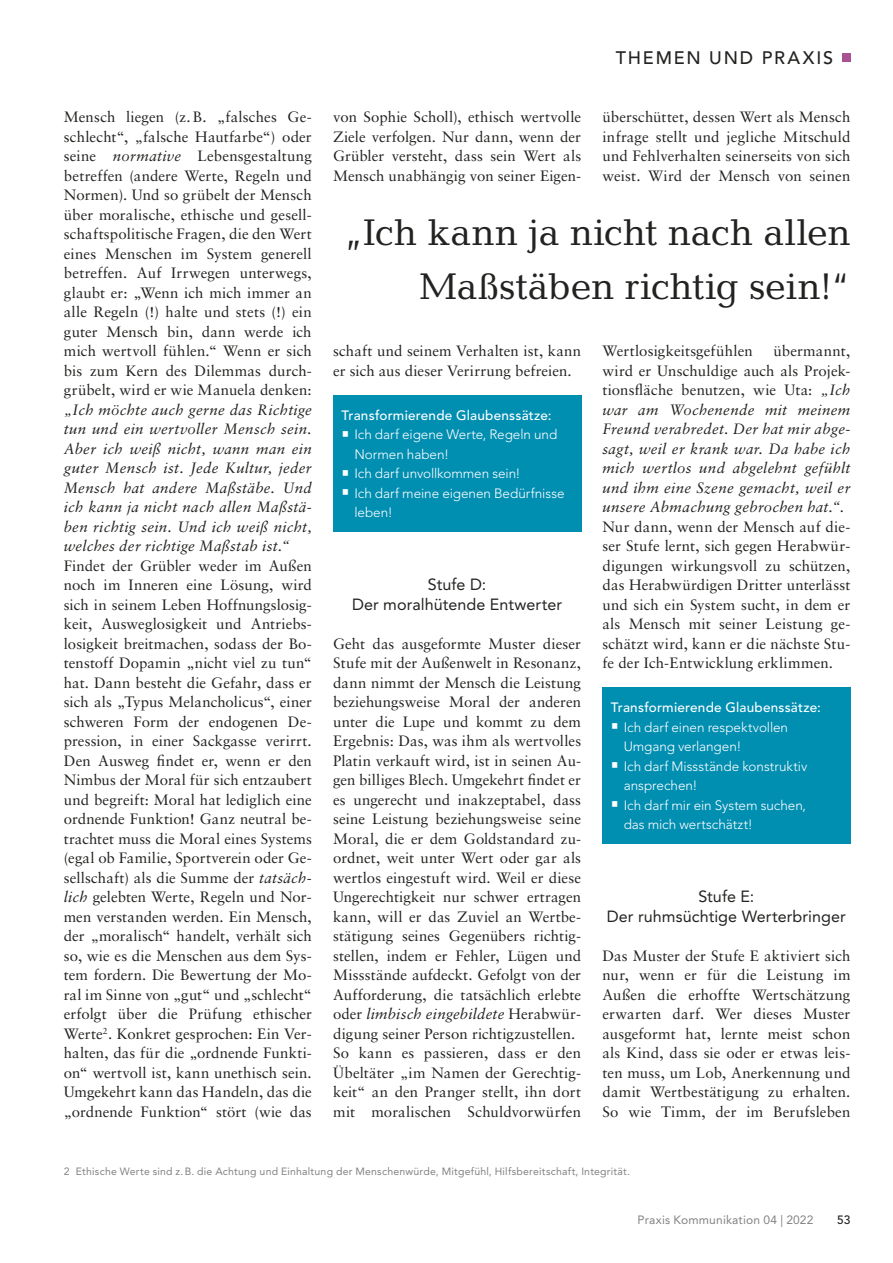
<style>
.page{position:relative;width:893px;height:1263px;background:#fff}
.page>*{position:absolute;margin:0;border:0;box-sizing:border-box;transform-origin:0 0}
.t1{font:37.5px/54px "Candida";color:#222220;text-align:right}
.t2{font:500 18px "Avenir LT Std";letter-spacing:.1em;color:#222220}
.t3{font:16.2px/19.5px "Avenir LT Std";letter-spacing:.005em;color:#222220;text-align:center}
.t4{font:15px/19.5px "Sabon LT Std";letter-spacing:.005em;color:#222220;text-align:justify}
.t5{font:italic 15px/19.5px "Sabon";letter-spacing:.015em;color:#222220;text-align:justify}
.t6{font:300 13.5px/19.5px "Avenir LT Std";letter-spacing:-.005em;color:#fff}
.t7{font:500 13.5px "Avenir";letter-spacing:.02em;color:#fff}
.t8{font:12px "Avenir LT Std";letter-spacing:.015em;color:#828281}
.t9{font:500 12px "Avenir LT Std";color:#222220}
.t10{font:10.5px "Avenir LT Std";letter-spacing:.02em;color:#828281}
.s1{font-family:"Sabon";font-style:italic}
.s2{font-family:"Sabon LT Std";font-style:normal}
</style>
<div class="page">
<div style="left:841px;top:53px;width:9px;height:9px;background:#a85294"></div>
<div style="left:333px;top:395px;width:248px;height:136px;background:#008eb1"></div>
<div style="left:602px;top:687px;width:248px;height:157px;background:#008eb1"></div>
<p class="t4" style="left:64px;top:108px;width:250px">Mensch liegen (z. B. „falsches Ge&shy;schlecht“, „falsche Hautfarbe“) oder seine <span class="s1">normative</span> Lebensgestaltung betreffen (andere Werte, Regeln und Normen). Und so grübelt der Mensch über moralische, ethische und gesell&shy;schaftspolitische Fragen, die den Wert eines Menschen im System generell betreffen. Auf Irrwegen unterwegs, glaubt er: „Wenn ich mich immer an alle Regeln (!) halte und stets (!) ein guter Mensch bin, dann werde ich mich wertvoll fühlen.“ Wenn er sich bis zum Kern des Dilemmas durch&shy;grübelt, wird er wie Manuela denken:</p>
<p class="t5" style="left:64px;top:401px;width:250px">„Ich möchte auch gerne das Richtige tun und ein wertvoller Mensch sein.<br>Aber ich weiß nicht, wann man ein guter Mensch ist. Jede Kultur, jeder Mensch hat andere Maßstäbe. Und ich kann ja nicht nach allen Maßstä&shy;ben richtig sein. Und ich weiß nicht, welches der richtige Maßstab ist.“</p>
<p class="t4" style="left:64px;top:557px;width:250px">Findet der Grübler weder im Außen noch im Inneren eine Lösung, wird sich in seinem Leben Hoffnungslosig&shy;keit, Ausweglosigkeit und Antriebs&shy;losigkeit breitmachen, sodass der Bo&shy;tenstoff Dopamin „nicht viel zu tun“ hat. Dann besteht die Gefahr, dass er sich als „Typus Melancholicus“, einer schweren Form der endogenen De&shy;pression, in einer Sackgasse verirrt.<br>Den Ausweg findet er, wenn er den Nimbus der Moral für sich entzaubert und begreift: Moral hat lediglich eine ordnende Funktion! Ganz neutral be&shy;trachtet muss die Moral eines Systems (egal ob Familie, Sportverein oder Ge&shy;sellschaft) als die Summe der <span class="s1">tatsäch&shy;lich</span> gelebten Werte, Regeln und Nor&shy;men verstanden werden. Ein Mensch, der „moralisch“ handelt, verhält sich so, wie es die Menschen aus dem Sys&shy;tem fordern. Die Bewertung der Mo&shy;ral im Sinne von „gut“ und „schlecht“ erfolgt über die Prüfung ethischer Werte<sup>2</sup>. Konkret gesprochen: Ein Ver&shy;halten, das für die „ordnende Funkti&shy;on“ wertvoll ist, kann unethisch sein.<br>Umgekehrt kann das Handeln, das die „ordnende Funktion“ stört (wie das</p>
<p class="t4" style="left:333px;top:108px;width:250px">von Sophie Scholl), ethisch wertvolle Ziele verfolgen. Nur dann, wenn der Grübler versteht, dass sein Wert als Mensch unabhängig von seiner Eigen-</p>
<p class="t2" style="left:616px;top:49px;width:219px">THEMEN UND PRAXIS</p>
<p class="t4" style="left:602px;top:108px;width:249px">überschüttet, dessen Wert als Mensch infrage stellt und jegliche Mitschuld und Fehlverhalten seinerseits von sich weist. Wird der Mensch von seinen</p>
<h1 class="t1" style="left:343px;top:209px;width:509px">„Ich kann ja nicht nach allen<br>Maßstäben richtig sein!“</h1>
<p class="t4" style="left:333px;top:342px;width:250px">schaft und seinem Verhalten ist, kann er sich aus dieser Verirrung befreien.</p>
<p class="t7" style="left:342px;top:408px;width:212px">Transformierende Glaubenssätze:</p>
<p class="t6" style="left:354px;top:426px;width:212px">Ich darf eigene Werte, Regeln und<br>Normen haben!<br>Ich darf unvollkommen sein!<br>Ich darf meine eigenen Bedürfnisse leben!</p>
<p class="t3" style="left:352px;top:576px;width:212px">Stufe D:<br>Der moralhütende Entwerter</p>
<p class="t4" style="left:333px;top:635px;width:250px">Geht das ausgeformte Muster dieser Stufe mit der Außenwelt in Resonanz, dann nimmt der Mensch die Leistung beziehungsweise Moral der anderen unter die Lupe und kommt zu dem Ergebnis: Das, was ihm als wertvolles Platin verkauft wird, ist in seinen Au&shy;gen billiges Blech. Umgekehrt findet er es ungerecht und inakzeptabel, dass seine Leistung beziehungsweise seine Moral, die er dem Goldstandard zu&shy;ordnet, weit unter Wert oder gar als wertlos eingestuft wird. Weil er diese Ungerechtigkeit nur schwer ertragen kann, will er das Zuviel an Wertbe&shy;stätigung seines Gegenübers richtig&shy;stellen, indem er Fehler, Lügen und Missstände aufdeckt. Gefolgt von der Aufforderung, die tatsächlich erlebte</p>
<p class="t5" style="left:333px;top:1005px;width:250px"><span class="s2">oder</span> limbisch eingebildete <span class="s2">Herabwür-</span></p>
<p class="t4" style="left:333px;top:1025px;width:249px;text-align:left">digung seiner Person richtigzustellen.<br>So kann es passieren, dass er den Übeltäter „im Namen der Gerechtig&shy;keit“ an den Pranger stellt, ihn dort mit moralischen Schuldvorwürfen</p>
<p class="t4" style="left:602px;top:342px;width:152px">Wertlosigkeitsgefühlen</p>
<p class="t4" style="left:602px;top:342px;width:250px;text-indent:171px">übermannt, wird er Unschuldige auch als Projek&shy;tionsfläche benutzen, wie Uta: <span class="s1">„Ich</span></p>
<p class="t5" style="left:602px;top:401px;width:250px">war am Wochenende mit meinem Freund verabredet. Der hat mir abge&shy;sagt, weil er krank war. Da habe ich mich wertlos und abgelehnt gefühlt und ihm eine Szene gemacht, weil er unsere Abmachung gebrochen hat.“<span class="s2">.</span></p>
<p class="t4" style="left:602px;top:518px;width:250px">Nur dann, wenn der Mensch auf die&shy;ser Stufe lernt, sich gegen Herabwür&shy;digungen wirkungsvoll zu schützen, das Herabwürdigen Dritter unterlässt und sich ein System sucht, in dem er als Mensch mit seiner Leistung ge&shy;schätzt wird, kann er die nächste Stu&shy;fe der Ich-Entwicklung erklimmen.</p>
<p class="t7" style="left:611px;top:701px;width:212px">Transformierende Glaubenssätze:</p>
<p class="t6" style="left:624px;top:718px;width:185px">Ich darf einen respektvollen<br>Umgang verlangen!<br>Ich darf Missstände konstruktiv ansprechen!<br>Ich darf mir ein System suchen, das mich wertschätzt!</p>
<p class="t3" style="left:607px;top:888px;width:240px">Stufe E:<br>Der ruhmsüchtige Werterbringer</p>
<p class="t4" style="left:602px;top:947px;width:250px">Das Muster der Stufe E aktiviert sich nur, wenn er für die Leistung im Außen die erhoffte Wertschätzung erwarten darf. Wer dieses Muster ausgeformt hat, lernte meist schon als Kind, dass sie oder er etwas leis&shy;ten muss, um Lob, Anerkennung und damit Wertbestätigung zu erhalten.<br>So wie Timm, der im Berufsleben</p>
<p class="t10" style="left:64px;top:1167px;width:568px">2 Ethische Werte sind z. B. die Achtung und Einhaltung der Menschenwürde, Mitgefühl, Hilfsbereitschaft, Integrität.</p>
<p class="t8" style="left:637px;top:1213px;width:177px">Praxis Kommunikation 04 | 2022</p>
<p class="t9" style="left:837px;top:1213px;width:15px">53</p>
</div>
